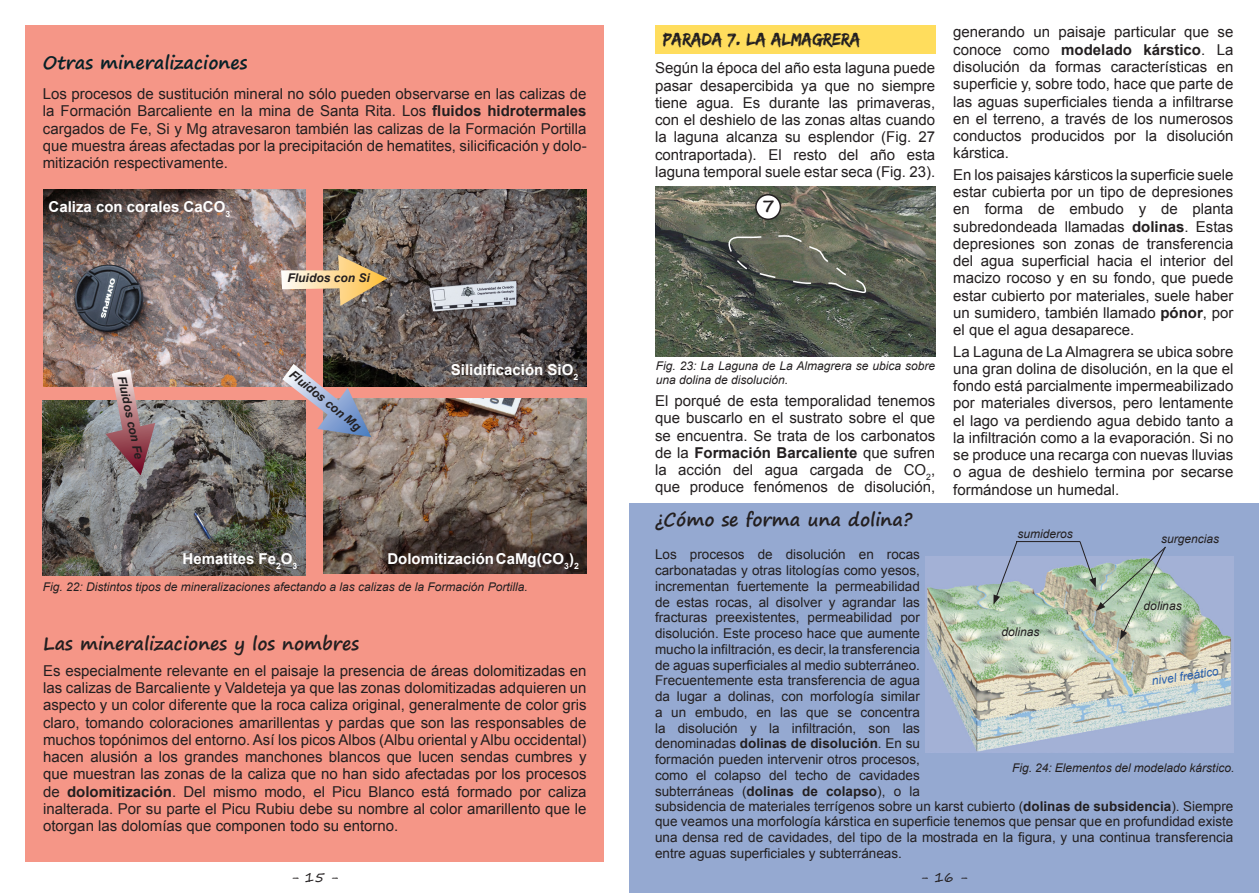
<style>
.page{position:relative;width:1259px;height:893px;background:#fff}
.page>*{position:absolute;margin:0;border:0;box-sizing:border-box;transform-origin:0 0}
.t1{font:700 18px "Segoe Print";color:#231f20}
.t2{font:700 18px "Segoe Print";color:#072127}
.t3{font:18px "Edo SZ";color:#231f20}
.t4{font:15px/17.2px "Arial";color:#231f20;text-align:justify}
.t5{font:700 15px "Arial";color:#fff}
.t6{font:13.5px/15.8px "Arial";color:#231f20;text-align:justify}
.t7{font:13.5px "Segoe Print";color:#231f20}
.t8{font:italic 12px/14.2px "Arial";color:#231f20}
.t9{font:italic 700 12px "Arial";color:#231f20}
.t10{font:italic 12px "Arial";color:#2960ad}
.t11{font:700 8.7px "Arial";color:#fff}
.s1{font-weight:700}
</style>
<div class="page">
<div style="left:629px;top:503px;width:630px;height:390px;background:#95a9d1"></div>
<div style="left:25px;top:26px;width:578px;height:836px;background:#f59687"></div>
<div style="left:655px;top:26px;width:280px;height:28px;background:#ffdd5d"></div>
<img style="left:43px;top:190px;width:262px;height:197px">
<img style="left:324px;top:190px;width:262px;height:197px">
<img style="left:324px;top:398px;width:262px;height:175px">
<img style="left:43px;top:400px;width:263px;height:175px">
<svg style="left:281px;top:255px;width:106px;height:51px;background:#c0a281"></svg>
<svg style="left:282px;top:364px;width:89px;height:73px"></svg>
<svg style="left:105px;top:369px;width:50px;height:106px;background:#a78386"></svg>
<img style="left:655px;top:186px;width:280px;height:171px">
<div style="left:756px;top:195px;width:24px;height:24px;background:#fff;border-radius:50%"></div>
<div style="left:755px;top:194px;width:26px;height:26px;border:2px solid #231f20;border-radius:50%"></div>
<svg style="left:728px;top:234px;width:140px;height:59px;background:#606558"></svg>
<img style="left:925px;top:556px;width:308px;height:196px">
<svg style="left:993px;top:542px;width:25px;height:62px"></svg>
<svg style="left:1079px;top:541px;width:87px;height:99px"></svg>
<hr style="left:1016px;top:541px;width:64px;height:1px;background:#231f20">
<p class="t2" style="left:43px;top:46px;width:206px">Otras mineralizaciones</p>
<p class="t4" style="left:43px;top:85px;width:545px">Los procesos de sustitución mineral no sólo pueden observarse en las calizas de la Formación Barcaliente en la mina de Santa Rita. Los <span class="s1">fluidos hidrotermales </span>cargados de Fe, Si y Mg atravesaron también las calizas de la Formación Portilla que muestra áreas afectadas por la precipitación de hematites, silicificación y dolo&shy;mitización respectivamente.</p>
<p class="t5" style="left:49px;top:197px;width:183px">Caliza con corales CaCO<sub>3</sub></p>
<p class="t9" style="left:288px;top:270px;width:84px">Fluidos con Si</p>
<p class="t9" style="left:129px;top:374px;width:86px;rotate:78deg">Fluidos con Fe</p>
<p class="t9" style="left:296px;top:366px;width:90px;rotate:39deg">Fluidos con Mg</p>
<p class="t5" style="left:451px;top:360px;width:129px">Silidificación SiO<sub>2</sub></p>
<p class="t5" style="left:183px;top:549px;width:116px">Hematites Fe<sub>2</sub>O<sub>3</sub></p>
<p class="t11" style="left:574px;top:560px;width:6px">2</p>
<p class="t5" style="left:387px;top:549px;width:188px">Dolomitización CaMg(CO<sub>3</sub>)</p>
<p class="t8" style="left:43px;top:580px;width:486px">Fig. 22: Distintos tipos de mineralizaciones afectando a las calizas de la Formación Portilla.</p>
<p class="t1" style="left:43px;top:627px;width:317px">Las mineralizaciones y los nombres</p>
<p class="t4" style="left:43px;top:662px;width:545px">Es especialmente relevante en el paisaje la presencia de áreas dolomitizadas en las calizas de Barcaliente y Valdeteja ya que las zonas dolomitizadas adquieren un aspecto y un color diferente que la roca caliza original, generalmente de color gris claro, tomando coloraciones amarillentas y pardas que son las responsables de muchos topónimos del entorno. Así los picos Albos (Albu oriental y Albu occidental) hacen alusión a los grandes manchones blancos que lucen sendas cumbres y que muestran las zonas de la caliza que no han sido afectadas por los procesos de <span class="s1">dolomitización</span>. Del mismo modo, el Picu Blanco está formado por caliza inalterada. Por su parte el Picu Rubiu debe su nombre al color amarillento que le otorgan las dolomías que componen todo su entorno.</p>
<p class="t3" style="left:663px;top:29px;width:199px">PARADA 7. LA ALMAGRERA</p>
<p class="t4" style="left:655px;top:60px;width:282px">Según la época del año esta laguna puede pasar desapercibida ya que no siempre tiene agua. Es durante las primaveras, con el deshielo de las zonas altas cuando la laguna alcanza su esplendor (Fig. 27 contraportada). El resto del año esta laguna temporal suele estar seca (Fig. 23).</p>
<p class="t1" style="left:761px;top:189px;width:15px">7</p>
<p class="t8" style="left:656px;top:358px;width:281px">Fig. 23: La Laguna de La Almagrera se ubica sobre una dolina de disolución.</p>
<p class="t4" style="left:655px;top:392px;width:282px">El porqué de esta temporalidad tenemos que buscarlo en el sustrato sobre el que se encuentra. Se trata de los carbonatos de la <span class="s1">Formación Barcaliente</span> que sufren la acción del agua cargada de CO<sub>2</sub>, que produce fenómenos de disolución,</p>
<p class="t1" style="left:655px;top:504px;width:259px">¿Cómo se forma una dolina?</p>
<p class="t6" style="left:655px;top:547px;width:266px">Los procesos de disolución en rocas carbonatadas y otras litologías como yesos, incrementan fuertemente la permeabilidad de estas rocas, al disolver y agrandar las fracturas preexistentes, permeabilidad por disolución. Este proceso hace que aumente mucho la infiltración, es decir, la transferencia de aguas superficiales al medio subterráneo.<br>Frecuentemente esta transferencia de agua da lugar a dolinas, con morfología similar a un embudo, en las que se concentra la disolución y la infiltración, son las denominadas <span class="s1">dolinas de disolución</span>. En su formación pueden intervenir otros procesos, como el colapso del techo de cavidades subterráneas (<span class="s1">dolinas de colapso</span>), o la</p>
<p class="t4" style="left:953px;top:24px;width:282px">generando un paisaje particular que se conoce como <span class="s1">modelado kárstico</span>. La disolución da formas características en superficie y, sobre todo, hace que parte de las aguas superficiales tienda a infiltrarse en el terreno, a través de los numerosos conductos producidos por la disolución kárstica.</p>
<p class="t4" style="left:953px;top:166px;width:282px">En los paisajes kársticos la superficie suele estar cubierta por un tipo de depresiones en forma de embudo y de planta subredondeada llamadas <span class="s1">dolinas</span>. Estas depresiones son zonas de transferencia del agua superficial hacia el interior del macizo rocoso y en su fondo, que puede estar cubierto por materiales, suele haber un sumidero, también llamado <span class="s1">pónor</span>, por el que el agua desaparece.</p>
<p class="t4" style="left:953px;top:343px;width:282px">La Laguna de La Almagrera se ubica sobre una gran dolina de disolución, en la que el fondo está parcialmente impermeabilizado por materiales diversos, pero lentamente el lago va perdiendo agua debido tanto a la infiltración como a la evaporación. Si no se produce una recarga con nuevas lluvias o agua de deshielo termina por secarse formándose un humedal.</p>
<p class="t8" style="left:1017px;top:527px;width:57px">sumideros</p>
<p class="t8" style="left:1001px;top:625px;width:40px">dolinas</p>
<p class="t8" style="left:1161px;top:532px;width:60px">surgencias</p>
<p class="t8" style="left:1143px;top:599px;width:40px">dolinas</p>
<p class="t10" style="left:1150px;top:674px;width:69px;rotate:-9deg">nivel freático</p>
<p class="t8" style="left:1012px;top:761px;width:224px">Fig. 24: Elementos del modelado kárstico.</p>
<p class="t6" style="left:655px;top:798px;width:580px">subsidencia de materiales terrígenos sobre un karst cubierto (<span class="s1">dolinas de subsidencia</span>). Siempre que veamos una morfología kárstica en superficie tenemos que pensar que en profundidad existe una densa red de cavidades, del tipo de la mostrada en la figura, y una continua transferencia entre aguas superficiales y subterráneas.</p>
<p class="t7" style="left:290px;top:865px;width:49px">- 15 -</p>
<p class="t7" style="left:920px;top:865px;width:49px">- 16 -</p>
</div>
